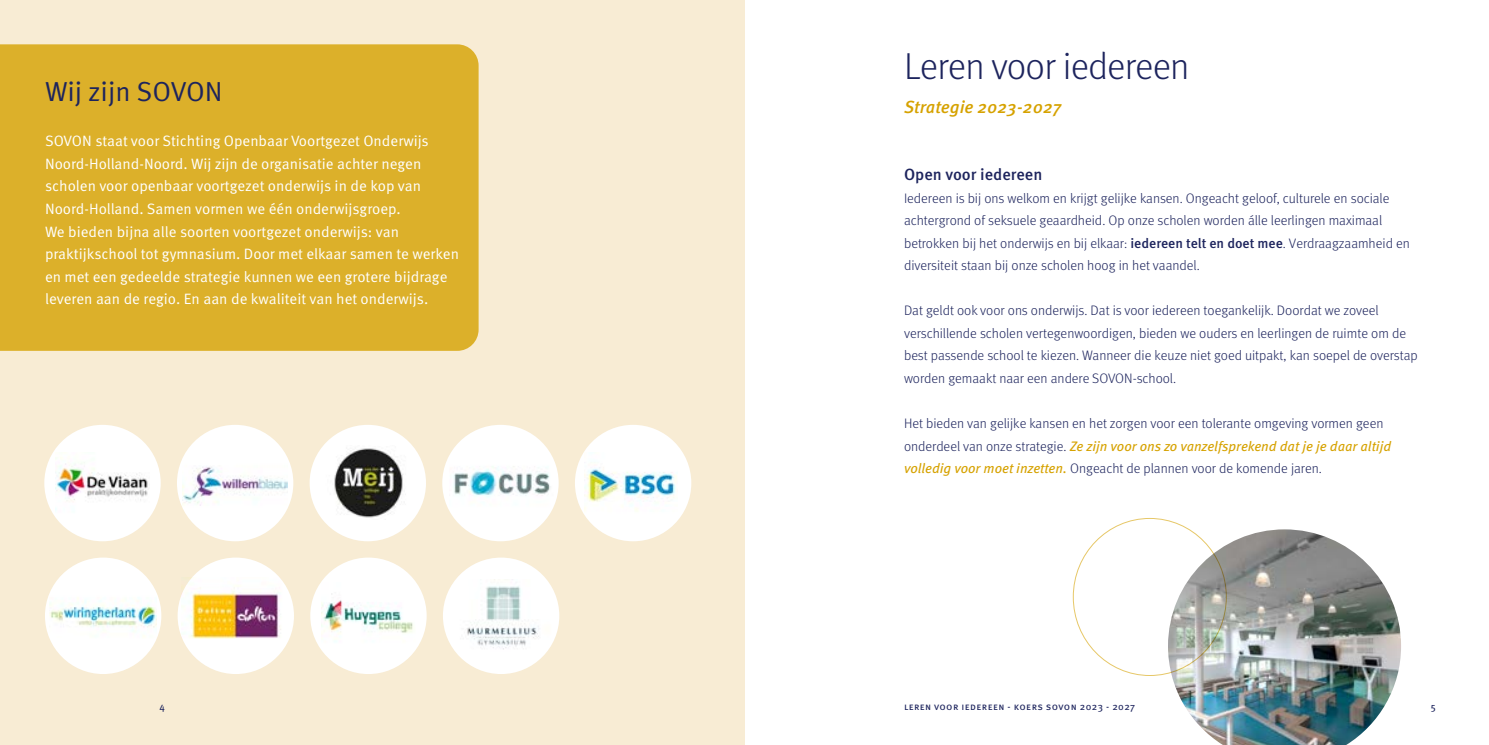
<style>
.page{position:relative;width:1489px;height:745px;background:#fff}
.page>*{position:absolute;margin:0;border:0;box-sizing:border-box;transform-origin:0 0}
.t1{font:300 37.5px "Meta Pro";letter-spacing:-.02em;color:#1d245d}
.t2{font:27.5px "Meta Pro Norm";color:#1d245d}
.t3{font:italic 500 17.5px "Meta Pro";color:#d6a200}
.t4{font:500 16.25px "Meta Pro";color:#1d245d}
.t5{font:15px/22.5px "Meta Pro Norm";color:#fff}
.t6{font:300 13.75px/22.5px "Meta Pro";color:#1d245d}
.t7{font:10px "Meta Pro";letter-spacing:.04em;color:#1d245d}
.s1{font-weight:500}
.s2{font-weight:400;font-style:italic;color:#d6a200}
</style>
<div class="page">
<div style="left:0;top:0;width:744px;height:744px;background:#f8ecd4"></div>
<div style="left:44px;top:424px;width:117px;height:117px;background:#fff;border-radius:50%"></div>
<img style="left:55px;top:457px;width:93px;height:54px">
<div style="left:177px;top:424px;width:116px;height:117px;background:#fff;border-radius:50%"></div>
<img style="left:183px;top:445px;width:104px;height:75px">
<div style="left:309px;top:424px;width:117px;height:117px;background:#fff;border-radius:50%"></div>
<img style="left:316px;top:445px;width:105px;height:74px">
<div style="left:575px;top:424px;width:116px;height:117px;background:#fff;border-radius:50%"></div>
<img style="left:584px;top:451px;width:93px;height:66px">
<div style="left:442px;top:424px;width:116px;height:117px;background:#fff;border-radius:50%"></div>
<img style="left:449px;top:446px;width:104px;height:74px">
<div style="left:45px;top:557px;width:116px;height:116px;background:#fff;border-radius:50%"></div>
<img style="left:50px;top:577px;width:106px;height:76px">
<div style="left:178px;top:557px;width:116px;height:116px;background:#fff;border-radius:50%"></div>
<img style="left:182px;top:577px;width:108px;height:76px">
<div style="left:310px;top:557px;width:116px;height:116px;background:#fff;border-radius:50%"></div>
<img style="left:321px;top:593px;width:92px;height:49px">
<div style="left:443px;top:557px;width:116px;height:116px;background:#fff;border-radius:50%"></div>
<img style="left:450px;top:579px;width:102px;height:72px">
<div style="left:0;top:44px;width:478px;height:306px;background:#dcb02a"></div>
<img style="left:1167px;top:529px;width:233px;height:215px">
<h2 class="t2" style="left:45px;top:71px;width:179px">Wij zijn SOVON</h2>
<p class="t5" style="left:45px;top:129px;width:415px">SOVON staat voor Stichting Openbaar Voortgezet Onderwijs Noord-Holland-Noord. Wij zijn de organisatie achter negen scholen voor openbaar voortgezet onderwijs in de kop van Noord-Holland. Samen vormen we één onderwijsgroep.<br>We bieden bijna alle soorten voortgezet onderwijs: van praktijkschool tot gymnasium. Door met elkaar samen te werken en met een gedeelde strategie kunnen we een grotere bijdrage leveren aan de regio. En aan de kwaliteit van het onderwijs.</p>
<p class="t7" style="left:159px;top:698px;width:7px">4</p>
<h1 class="t1" style="left:904px;top:39px;width:287px">Leren voor iedereen</h1>
<p class="t3" style="left:904px;top:93px;width:159px">Strategie 2023-2027</p>
<p class="t4" style="left:904px;top:162px;width:140px">Open voor iedereen</p>
<p class="t6" style="left:904px;top:186px;width:507px">Iedereen is bij ons welkom en krijgt gelijke kansen. Ongeacht geloof, culturele en sociale achtergrond of seksuele geaardheid. Op onze scholen worden álle leerlingen maximaal betrokken bij het onderwijs en bij elkaar: <span class="s1">iedereen telt en doet mee</span>. Verdraagzaamheid en diversiteit staan bij onze scholen hoog in het vaandel.</p>
<p class="t6" style="left:904px;top:298px;width:515px">Dat geldt ook voor ons onderwijs. Dat is voor iedereen toegankelijk. Doordat we zoveel verschillende scholen vertegenwoordigen, bieden we ouders en leerlingen de ruimte om de best passende school te kiezen. Wanneer die keuze niet goed uitpakt, kan soepel de overstap worden gemaakt naar een andere SOVON-school.</p>
<p class="t6" style="left:904px;top:411px;width:488px">Het bieden van gelijke kansen en het zorgen voor een tolerante omgeving vormen geen onderdeel van onze strategie. <span class="s2">Ze zijn voor ons zo vanzelfsprekend dat je je daar altijd volledig voor moet inzetten.</span> Ongeacht de plannen voor de komende jaren.</p>
<p class="t7" style="left:904px;top:698px;width:233px">leren voor iedereen - koers sovon 2023 - 2027</p>
<p class="t7" style="left:1430px;top:698px;width:6px">5</p>
</div>
